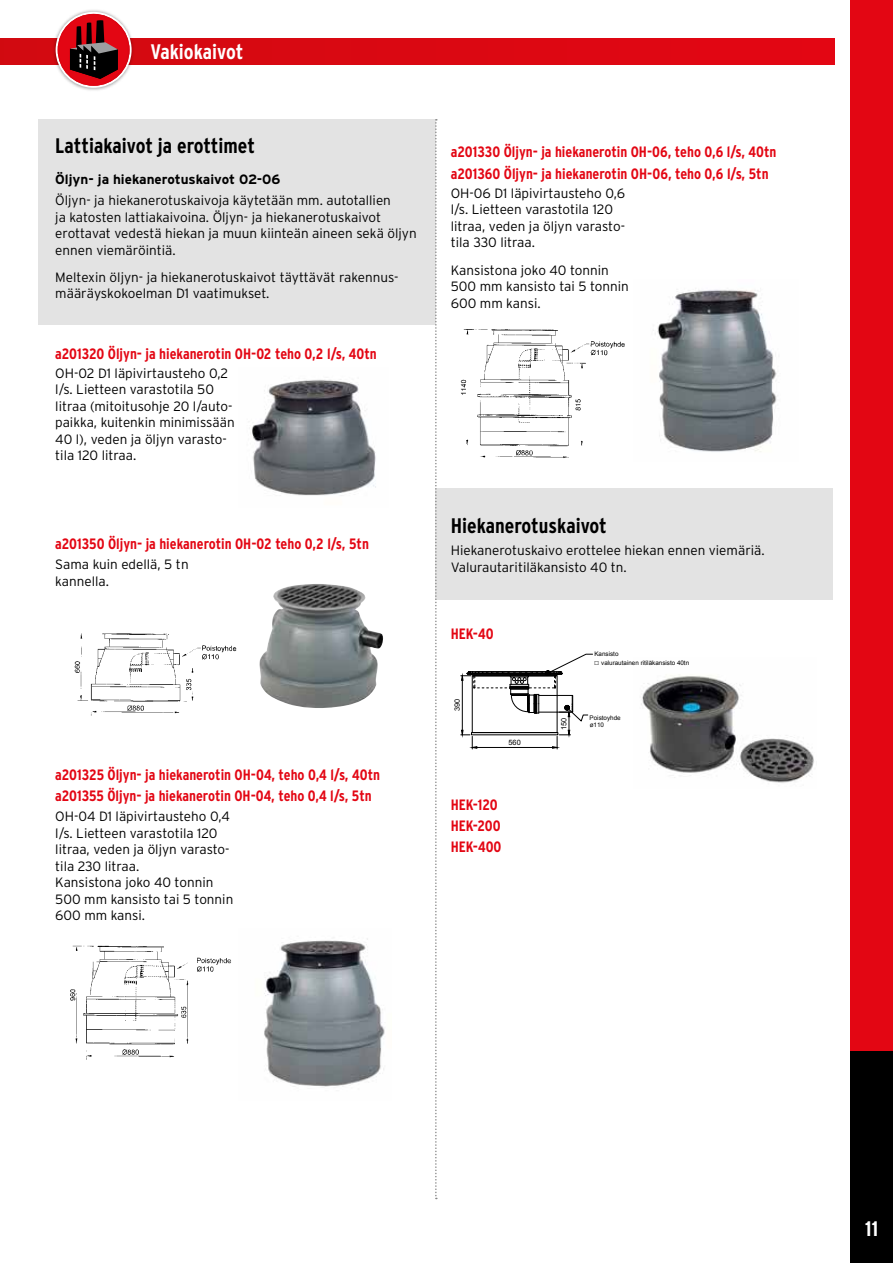
<style>
.page{position:relative;width:893px;height:1263px;background:#fff}
.page>*{position:absolute;margin:0;border:0;box-sizing:border-box;transform-origin:0 0}
.t1{font:700 condensed 21px "Interstate";color:#000}
.t2{font:700 condensed 21px "Interstate";color:#fff}
.t3{font:700 condensed 15px/21.3px "Interstate";color:#e30613}
.t4{font:300 13.5px/16.5px "Interstate";color:#000}
.t5{font:700 13.5px "Interstate";color:#000}
.t6{font:7.35px "Arial";color:#000}
.t7{font:6.3px/7.6px "Arial";color:#000}
.s1{font-size:8.4px}
</style>
<div class="page">
<div style="left:850px;top:1050px;width:43px;height:213px;background:#000"></div>
<div style="left:850px;top:0;width:43px;height:1050px;background:#e30613"></div>
<div style="left:0;top:39px;width:834px;height:25px;background:#db0812"></div>
<div style="left:39px;top:119px;width:397px;height:206px;background:#e3e3e3"></div>
<div style="left:436px;top:488px;width:397px;height:112px;background:#e3e3e3"></div>
<svg style="left:435px;top:119px;width:2px;height:1080px"></svg>
<img style="left:252px;top:379px;width:124px;height:117px">
<img style="left:259px;top:584px;width:124px;height:124px">
<img style="left:74px;top:633px;width:163px;height:83px">
<img style="left:70px;top:945px;width:161px;height:115px">
<img style="left:264px;top:938px;width:121px;height:149px">
<img style="left:653px;top:289px;width:124px;height:163px">
<img style="left:460px;top:329px;width:165px;height:129px">
<img style="left:651px;top:676px;width:163px;height:107px">
<svg style="left:460px;top:653px;width:234px;height:104px"></svg>
<img style="left:51px;top:10px;width:85px;height:80px">
<svg style="left:56px;top:12px;width:76px;height:76px"></svg>
<h1 class="t2" style="left:150px;top:39px;width:95px">Vakiokaivot</h1>
<h1 class="t1" style="left:55px;top:133px;width:201px">Lattiakaivot ja erottimet</h1>
<p class="t5" style="left:55px;top:171px;width:227px">Öljyn- ja hiekanerotuskaivot 02-06</p>
<p class="t4" style="left:55px;top:192px;width:363px">Öljyn- ja hiekanerotuskaivoja käytetään mm. autotallien<br>ja katosten lattiakaivoina. Öljyn- ja hiekanerotuskaivot erottavat vedestä hiekan ja muun kiinteän aineen sekä öljyn ennen viemäröintiä.</p>
<p class="t4" style="left:55px;top:269px;width:345px">Meltexin öljyn- ja hiekanerotuskaivot täyttävät rakennus&shy;määräyskokoelman D1 vaatimukset.</p>
<p class="t3" style="left:55px;top:342px;width:323px">a201320 Öljyn- ja hiekanerotin OH-02 teho 0,2 l/s, 40tn</p>
<p class="t4" style="left:55px;top:365px;width:181px">OH-02 D1 läpivirtausteho 0,2 l/s. Lietteen varastotila 50 litraa (mitoitusohje 20 l/auto&shy;paikka, kuitenkin minimissään<br>40 l), veden ja öljyn varasto&shy;tila 120 litraa.</p>
<p class="t3" style="left:55px;top:533px;width:315px">a201350 Öljyn- ja hiekanerotin OH-02 teho 0,2 l/s, 5tn</p>
<p class="t4" style="left:55px;top:556px;width:135px">Sama kuin edellä, 5 tn kannella.</p>
<p class="t3" style="left:55px;top:764px;width:326px">a201325 Öljyn- ja hiekanerotin OH-04, teho 0,4 l/s, 40tn a201355 Öljyn- ja hiekanerotin OH-04, teho 0,4 l/s, 5tn</p>
<p class="t4" style="left:55px;top:808px;width:180px">OH-04 D1 läpivirtausteho 0,4 l/s. Lietteen varastotila 120 litraa, veden ja öljyn varasto&shy;tila 230 litraa.<br>Kansistona joko 40 tonnin<br>500 mm kansisto tai 5 tonnin<br>600 mm kansi.</p>
<p class="t3" style="left:451px;top:141px;width:327px">a201330 Öljyn- ja hiekanerotin OH-06, teho 0,6 l/s, 40tn a201360 Öljyn- ja hiekanerotin OH-06, teho 0,6 l/s, 5tn</p>
<p class="t4" style="left:451px;top:185px;width:176px">OH-06 D1 läpivirtausteho 0,6 l/s. Lietteen varastotila 120 litraa, veden ja öljyn varasto&shy;tila 330 litraa.</p>
<p class="t4" style="left:451px;top:261px;width:180px">Kansistona joko 40 tonnin<br>500 mm kansisto tai 5 tonnin<br>600 mm kansi.</p>
<h1 class="t1" style="left:451px;top:512px;width:158px">Hiekanerotuskaivot</h1>
<p class="t4" style="left:451px;top:542px;width:315px">Hiekanerotuskaivo erottelee hiekan ennen viemäriä.<br>Valurautaritiläkansisto 40 tn.</p>
<p class="t3" style="left:451px;top:623px;width:44px">HEK-40</p>
<p class="t6" style="left:452px;top:711px;width:14px;rotate:-90deg">390</p>
<p class="t6" style="left:509px;top:738px;width:14px">560</p>
<p class="t3" style="left:451px;top:793px;width:52px">HEK-120<br>HEK-200<br>HEK-400</p>
<p class="t6" style="left:559px;top:730px;width:14px;rotate:-90deg">150</p>
<p class="t7" style="left:594px;top:650px;width:26px">Kansisto</p>
<p class="t7" style="left:594px;top:659px;width:96px"><span class="s1">□</span> valurautainen ritiläkansisto 40tn</p>
<p class="t7" style="left:590px;top:714px;width:33px">Poistoyhde ø110</p>
<h1 class="t2" style="left:865px;top:1216px;width:15px">11</h1>
</div>
